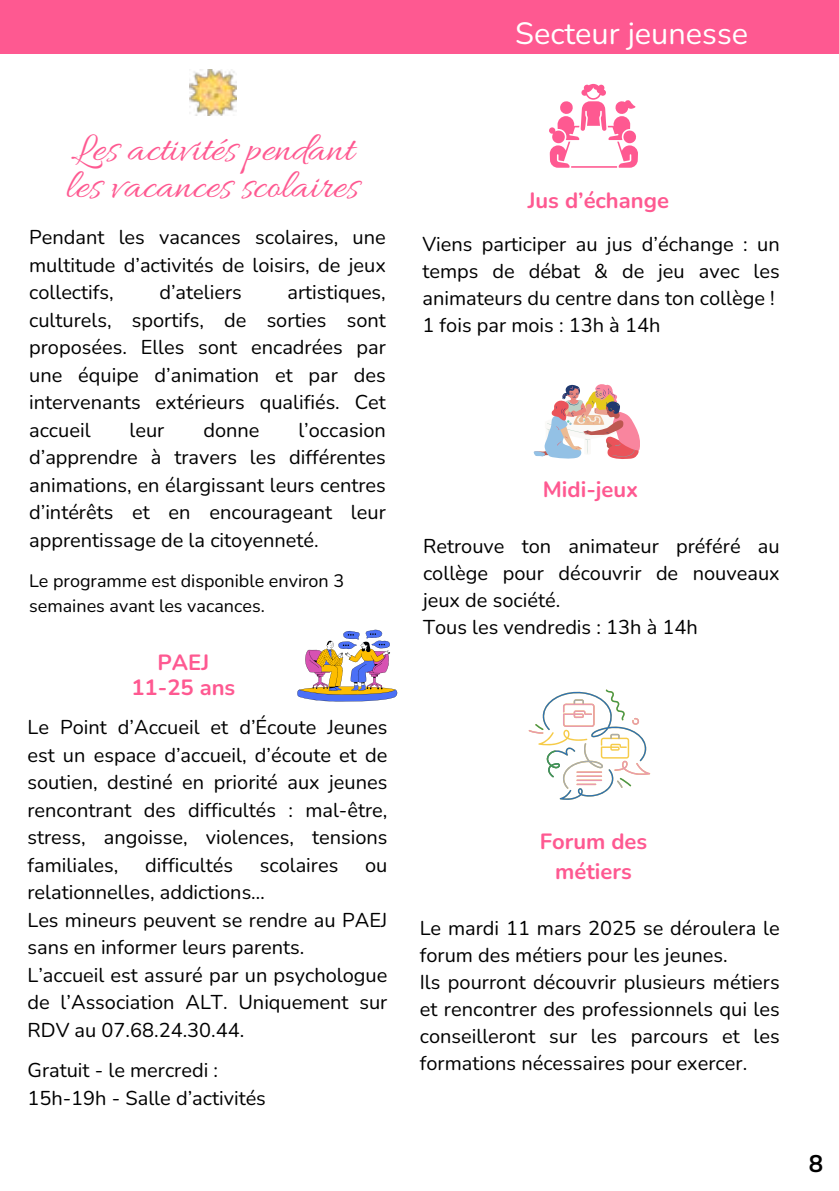
<style>
.page{position:relative;width:839px;height:1191px;background:#fff}
.page>*{position:absolute;margin:0;border:0;box-sizing:border-box;transform-origin:0 0}
.t1{font:42px/37.2px "Allura";color:#fe5991}
.t2{font:30.6px "Nunito";color:#fff}
.t3{font:700 24px "Nunito";color:#000}
.t4{font:700 22px/30px "Nunito";color:#fe5991;text-align:center}
.t5{font:20px/27.6px "Nunito";color:#000}
.t6{font:18px/25px "Nunito";color:#000}
</style>
<div class="page">
<div style="left:0;top:0;width:838px;height:54px;background:#fe5991"></div>
<svg style="left:533px;top:384px;width:107px;height:75px"></svg>
<svg style="left:528px;top:689px;width:122px;height:111px"></svg>
<svg style="left:549px;top:84px;width:89px;height:84px"></svg>
<img style="left:297px;top:630px;width:100px;height:72px">
<img style="left:189px;top:69px;width:47px;height:47px">
<h2 class="t2" style="left:515px;top:13px;width:234px">Secteur jeunesse</h2>
<h1 class="t1" style="left:66px;top:133px;width:294px">Les activités pendant les vacances scolaires</h1>
<p class="t5" style="left:29px;top:224px;width:358px;text-align:justify">Pendant les vacances scolaires, une multitude d’activités de loisirs, de jeux collectifs,</p>
<p class="t5" style="left:159px;top:279px;width:84px">d’ateliers</p>
<p class="t5" style="left:29px;top:279px;width:358px;text-align:justify;text-indent:258px">artistiques, culturels, sportifs, de sorties sont proposées. Elles sont encadrées par une équipe d’animation et par des intervenants extérieurs qualifiés. Cet accueil</p>
<p class="t5" style="left:29px;top:417px;width:358px;text-align:justify;text-indent:269px">l’occasion d’apprendre à travers les différentes animations, en élargissant leurs centres d’intérêts et en encourageant leur apprentissage de la citoyenneté.</p>
<p class="t6" style="left:29px;top:568px;width:317px">Le programme est disponible environ 3 semaines avant les vacances.</p>
<p class="t5" style="left:129px;top:416px;width:36px">leur</p>
<p class="t5" style="left:203px;top:416px;width:58px">donne</p>
<p class="t4" style="left:158px;top:647px;width:53px">PAEJ</p>
<p class="t4" style="left:131px;top:673px;width:105px">11-25 ans</p>
<p class="t5" style="left:27px;top:714px;width:361px;text-align:justify">Le Point d’Accueil et d’Écoute Jeunes est un espace d’accueil, d’écoute et de soutien, destiné en priorité aux jeunes rencontrant des difficultés : mal-être, stress, angoisse, violences, tensions familiales,</p>
<p class="t5" style="left:145px;top:851px;width:89px">difficultés</p>
<p class="t5" style="left:260px;top:851px;width:80px">scolaires</p>
<p class="t5" style="left:365px;top:851px;width:24px">ou</p>
<p class="t5" style="left:27px;top:879px;width:361px">relationnelles, addictions…<br>Les mineurs peuvent se rendre au PAEJ sans en informer leurs parents.<br>L’accueil est assuré par un psychologue de l’Association ALT. Uniquement sur RDV au 07.68.24.30.44.</p>
<p class="t5" style="left:27px;top:1057px;width:240px">Gratuit - le mercredi :<br>15h-19h - Salle d’activités</p>
<p class="t4" style="left:527px;top:186px;width:143px">Jus d’échange</p>
<p class="t5" style="left:422px;top:231px;width:359px;line-height:27px">Viens participer au jus d’échange : un temps de débat &amp; de jeu avec les animateurs du centre dans ton collège !<br>1 fois par mois : 13h à 14h</p>
<p class="t4" style="left:543px;top:475px;width:97px">Midi-jeux</p>
<p class="t5" style="left:423px;top:533px;width:358px;line-height:27px">Retrouve ton animateur préféré au collège pour découvrir de nouveaux jeux de société.<br>Tous les vendredis : 13h à 14h</p>
<p class="t4" style="left:539px;top:827px;width:109px">Forum des métiers</p>
<p class="t5" style="left:420px;top:915px;width:361px;line-height:27px">Le mardi 11 mars 2025 se déroulera le forum des métiers pour les jeunes.<br>Ils pourront découvrir plusieurs métiers et rencontrer des professionnels qui les conseilleront sur les parcours et les formations nécessaires pour exercer.</p>
<p class="t3" style="left:808px;top:1147px;width:16px">8</p>
</div>
